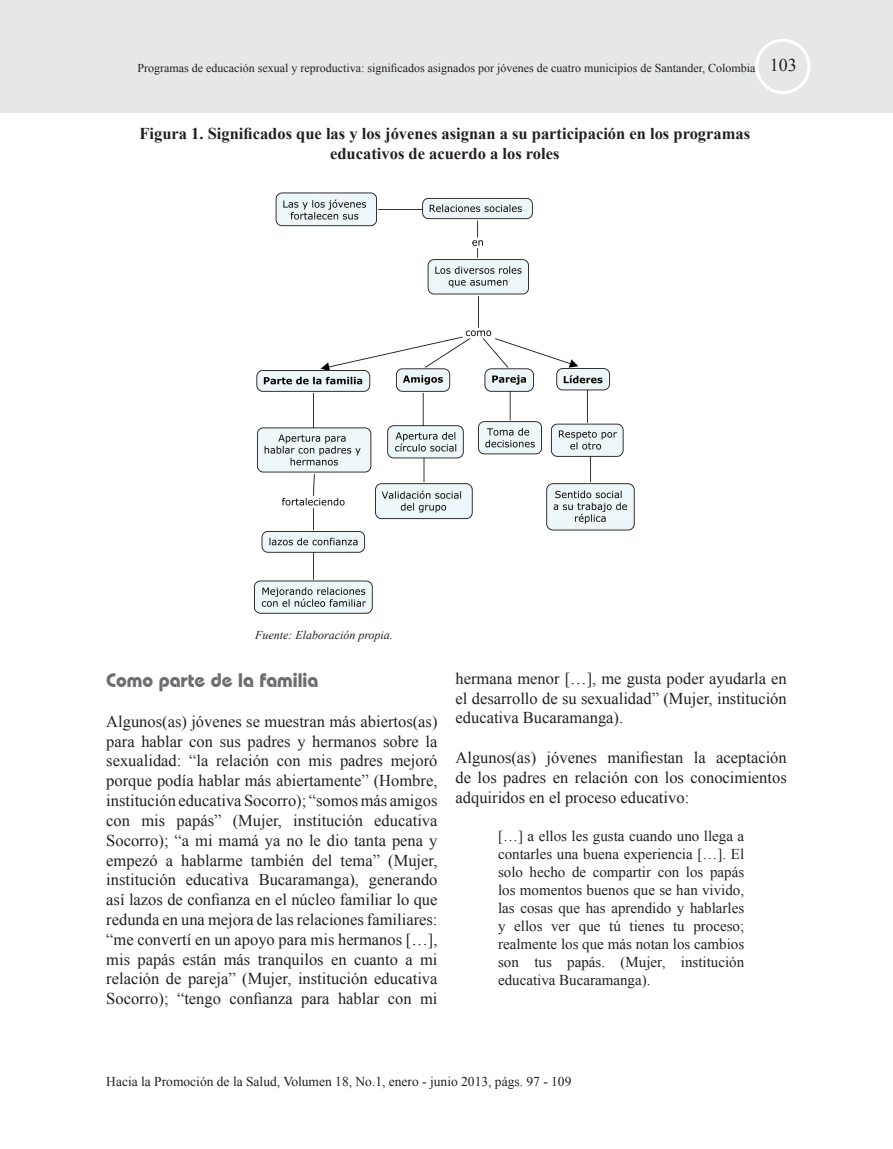
<style>
.page{position:relative;width:893px;height:1149px;background:#fff}
.page>*{position:absolute;margin:0;border:0;box-sizing:border-box;transform-origin:0 0}
.t1{font:700 19.5px "Bauhaus IT Cby BT";color:#6c6d70}
.t2{font:16.5px/19.8px "Times New Roman";color:#231f20;text-align:justify}
.t3{font:700 16.5px/19.8px "Times New Roman";color:#231f20;text-align:center}
.t4{font:15px/18px "Times New Roman";color:#231f20;text-align:justify}
.t5{font:13.5px "Times New Roman";color:#231f20}
.t6{font:12px "Times New Roman";color:#231f20}
.t7{font:italic 12px "Times New Roman";color:#231f20}
.s1{font-size:18px}
</style>
<div class="page">
<div style="left:0;top:0;width:893px;height:113px;background:#e6e7e9"></div>
<div style="left:755px;top:39px;width:55px;height:55px;border:3px solid #fff;border-radius:50%"></div>
<img style="left:254px;top:193px;width:381px;height:421px">
<p class="t6" style="left:137px;top:60px;width:661px">Programas de educación sexual y reproductiva: significados asignados por jóvenes de cuatro municipios de Santander, Colombia <span class="s1">103</span></p>
<p class="t3" style="left:139px;top:123px;width:612px">Figura 1. Significados que las y los jóvenes asignan a su participación en los programas educativos de acuerdo a los roles</p>
<p class="t7" style="left:255px;top:626px;width:139px">Fuente: Elaboración propia.</p>
<p class="t1" style="left:106px;top:668px;width:214px">Como parte de la familia</p>
<p class="t2" style="left:106px;top:711px;width:333px">Algunos(as) jóvenes se muestran más abiertos(as) para hablar con sus padres y hermanos sobre la sexualidad: “la relación con mis padres mejoró porque podía hablar más abiertamente” (Hombre, institución educativa Socorro); “somos más amigos con mis papás” (Mujer, institución educativa Socorro); “a mi mamá ya no le dio tanta pena y empezó a hablarme también del tema” (Mujer, institución educativa Bucaramanga), generando así lazos de confianza en el núcleo familiar lo que redunda en una mejora de las relaciones familiares: “me convertí en un apoyo para mis hermanos […], mis papás están más tranquilos en cuanto a mi relación de pareja” (Mujer, institución educativa Socorro); “tengo confianza para hablar con mi</p>
<p class="t2" style="left:456px;top:668px;width:333px">hermana menor […], me gusta poder ayudarla en el desarrollo de su sexualidad” (Mujer, institución educativa Bucaramanga).</p>
<p class="t2" style="left:456px;top:747px;width:333px">Algunos(as) jóvenes manifiestan la aceptación de los padres en relación con los conocimientos adquiridos en el proceso educativo:</p>
<p class="t4" style="left:498px;top:826px;width:248px">[…] a ellos les gusta cuando uno llega a contarles una buena experiencia […]. El solo hecho de compartir con los papás los momentos buenos que se han vivido, las cosas que has aprendido y hablarles y ellos ver que tú tienes tu proceso; realmente los que más notan los cambios son tus papás. (Mujer, institución educativa Bucaramanga).</p>
<p class="t5" style="left:106px;top:1072px;width:467px">Hacia la Promoción de la Salud, Volumen 18, No.1, enero - junio 2013, págs. 97 - 109</p>
</div>
